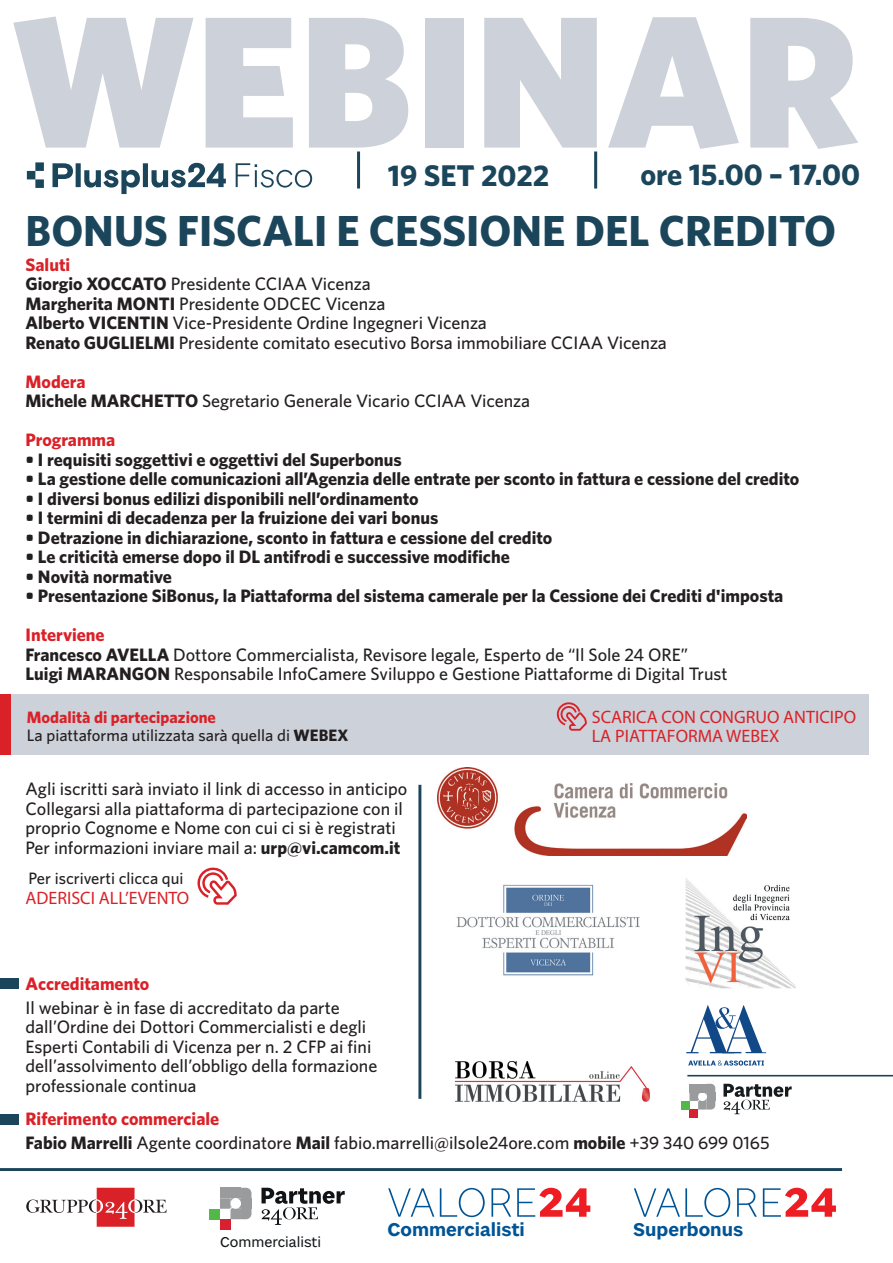
<style>
.page{position:relative;width:893px;height:1263px;background:#fff}
.page>*{position:absolute;margin:0;border:0;box-sizing:border-box;transform-origin:0 0}
.t1{font:900 188.1px "Whitney";color:#cdd1d9}
.t2{font:700 43.5px "Whitney";color:#1b455a}
.t3{font:700 30px "Whitney";color:#1b455a}
.t4{font:600 19.95px "Sole 24 Sans Number";color:#005495}
.t5{font:500 18px/19.5px "Whitney";color:#231f20}
.t6{font:700 18px "Whitney";color:#231f20}
.t7{font:18px/19.5px "Myriad Pro";color:#da2128}
.t8{font:700 18px "Whitney";color:#da2128}
.t9{font:500 16.5px/18px "Whitney";color:#231f20}
.t10{font:15.3px "Sole 24 Sans Number";color:#111416}
.s1{font-weight:700;color:#da2128}
.s2{font-weight:700}
</style>
<div class="page">
<hr style="left:357px;top:152px;width:3px;height:37px;background:#1b455a">
<hr style="left:594px;top:152px;width:3px;height:37px;background:#1b455a">
<svg style="left:52px;top:163px;width:174px;height:31px"></svg>
<svg style="left:236px;top:163px;width:76px;height:25px"></svg>
<svg style="left:27px;top:162px;width:17px;height:26px"></svg>
<svg style="left:197px;top:867px;width:40px;height:38px"></svg>
<div style="left:0;top:695px;width:868px;height:60px;background:#cdd1d9"></div>
<svg style="left:557px;top:702px;width:30px;height:29px"></svg>
<div style="left:0;top:695px;width:10px;height:60px;background:#da2128"></div>
<hr style="left:418px;top:785px;width:3px;height:314px;background:#1b455a">
<div style="left:0;top:978px;width:19px;height:10px;background:#1b455a"></div>
<div style="left:0;top:1115px;width:19px;height:10px;background:#1b455a"></div>
<hr style="left:0;top:1168px;width:842px;height:3px;background:#1b455a">
<svg style="left:26px;top:1188px;width:140px;height:39px"></svg>
<svg style="left:388px;top:1188px;width:46px;height:29px"></svg>
<svg style="left:440px;top:1188px;width:44px;height:29px"></svg>
<svg style="left:491px;top:1188px;width:20px;height:29px"></svg>
<svg style="left:517px;top:1188px;width:73px;height:29px"></svg>
<svg style="left:633px;top:1188px;width:97px;height:29px"></svg>
<svg style="left:737px;top:1188px;width:19px;height:29px"></svg>
<svg style="left:762px;top:1188px;width:73px;height:29px"></svg>
<svg style="left:261px;top:1188px;width:84px;height:37px"></svg>
<svg style="left:220px;top:1188px;width:31px;height:31px"></svg>
<div style="left:220px;top:1219px;width:10px;height:11px;background:#d72130"></div>
<div style="left:209px;top:1209px;width:11px;height:10px;background:#52b949"></div>
<img style="left:455px;top:1062px;width:194px;height:39px">
<img style="left:437px;top:768px;width:310px;height:88px">
<img style="left:685px;top:878px;width:110px;height:111px">
<img style="left:456px;top:884px;width:184px;height:92px">
<svg style="left:723px;top:1084px;width:68px;height:30px"></svg>
<svg style="left:689px;top:1084px;width:26px;height:26px"></svg>
<div style="left:689px;top:1110px;width:9px;height:8px;background:#d72130"></div>
<div style="left:681px;top:1101px;width:8px;height:9px;background:#52b949"></div>
<hr style="left:687px;top:1075px;width:205px;height:2px;background:#1b455a">
<svg style="left:688px;top:1060px;width:76px;height:6px"></svg>
<svg style="left:686px;top:1005px;width:80px;height:48px"></svg>
<h1 class="t1" style="left:11px;top:-45px;width:849px">WEBINAR</h1>
<h3 class="t3" style="left:388px;top:156px;width:163px">19 SET 2022</h3>
<h3 class="t3" style="left:640px;top:154px;width:221px">ore 15.00 – 17.00</h3>
<h2 class="t2" style="left:26px;top:202px;width:812px">BONUS FISCALI E CESSIONE DEL CREDITO</h2>
<p class="t5" style="left:26px;top:254px;width:643px"><span class="s1">Saluti<br></span><span class="s2">Giorgio XOCCATO</span> Presidente CCIAA Vicenza<br><span class="s2">Margherita MONTI</span> Presidente ODCEC Vicenza<br><span class="s2">Alberto VICENTIN</span> Vice-Presidente Ordine Ingegneri Vicenza<br><span class="s2">Renato GUGLIELMI</span> Presidente comitato esecutivo Borsa immobiliare CCIAA Vicenza</p>
<p class="t5" style="left:26px;top:371px;width:506px"><span class="s1">Modera<br></span><span class="s2">Michele MARCHETTO</span> Segretario Generale Vicario CCIAA Vicenza</p>
<p class="t8" style="left:26px;top:428px;width:91px">Programma</p>
<p class="t6" style="left:26px;top:447px;width:378px">• I requisiti soggettivi e oggettivi del Superbonus</p>
<p class="t6" style="left:26px;top:467px;width:775px">• La gestione delle comunicazioni all’Agenzia delle entrate per sconto in fattura e cessione del credito</p>
<p class="t6" style="left:26px;top:486px;width:394px">• I diversi bonus edilizi disponibili nell’ordinamento</p>
<p class="t6" style="left:26px;top:506px;width:414px">• I termini di decadenza per la fruizione dei vari bonus</p>
<p class="t6" style="left:26px;top:525px;width:528px">• Detrazione in dichiarazione, sconto in fattura e cessione del credito</p>
<p class="t6" style="left:26px;top:545px;width:486px">• Le criticità emerse dopo il DL antifrodi e successive modifiche</p>
<p class="t6" style="left:26px;top:564px;width:148px">• Novità normative</p>
<p class="t6" style="left:26px;top:584px;width:759px">• Presentazione SiBonus, la Piattaforma del sistema camerale per la Cessione dei Crediti d'imposta</p>
<p class="t5" style="left:26px;top:625px;width:703px"><span class="s1">Interviene<br></span><span class="s2">Francesco AVELLA</span> Dottore Commercialista, Revisore legale, Esperto de “Il Sole 24 ORE”<br><span class="s2">Luigi MARANGON</span> Responsabile InfoCamere Sviluppo e Gestione Piattaforme di Digital Trust</p>
<p class="t9" style="left:27px;top:708px;width:323px"><span class="s1">Modalità di partecipazione<br></span>La piattaforma utilizzata sarà quella di <span class="s2">WEBEX</span></p>
<p class="t5" style="left:26px;top:779px;width:383px">Agli iscritti sarà inviato il link di accesso in anticipo Collegarsi alla piattaforma di partecipazione con il proprio Cognome e Nome con cui ci si è registrati Per informazioni inviare mail a: <span class="s2">urp@vi.camcom.it</span></p>
<p class="t7" style="left:26px;top:888px;width:165px">ADERISCI ALL’EVENTO</p>
<p class="t9" style="left:29px;top:869px;width:156px">Per iscriverti clicca qui</p>
<p class="t7" style="left:592px;top:707px;width:266px">SCARICA CON CONGRUO ANTICIPO<br>LA PIATTAFORMA WEBEX</p>
<p class="t8" style="left:26px;top:972px;width:125px">Accreditamento</p>
<p class="t5" style="left:26px;top:997px;width:353px">Il webinar è in fase di accreditato da parte dall’Ordine dei Dottori Commercialisti e degli Esperti Contabili di Vicenza per n. 2 CFP ai fini dell’assolvimento dell’obbligo della formazione professionale continua</p>
<p class="t5" style="left:26px;top:1107px;width:745px;line-height:23.7px"><span class="s1">Riferimento commerciale<br></span><span class="s2">Fabio Marrelli</span> Agente coordinatore <span class="s2">Mail</span> fabio.marrelli@ilsole24ore.com <span class="s2">mobile</span> +39 340 699 0165</p>
<p class="t10" style="left:220px;top:1233px;width:102px">Commercialisti</p>
<p class="t4" style="left:387px;top:1217px;width:139px">Commercialisti</p>
<p class="t4" style="left:633px;top:1217px;width:111px">Superbonus</p>
</div>
